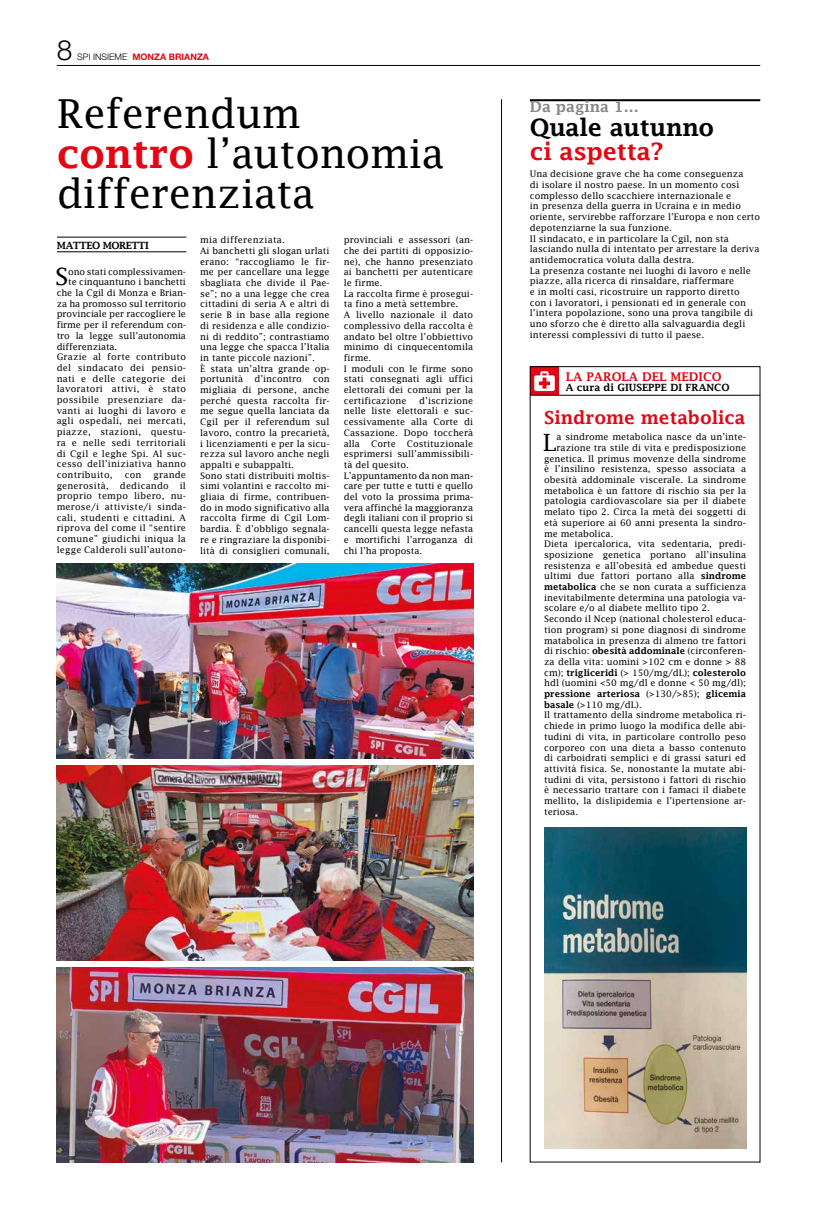
<style>
.page{position:relative;width:817px;height:1219px;background:#fff}
.page>*{position:absolute;margin:0;border:0;box-sizing:border-box;transform-origin:0 0}
.t1{font:40px/40px "Lucida Fax";letter-spacing:-.01em;color:#000}
.t2{font:300 28px "Helvetica Neue LT Std";color:#000}
.t3{font:600 24px "Lucida Fax";letter-spacing:-.01em;color:#000}
.t4{font:600 24px "Lucida Fax";letter-spacing:-.01em;color:#e30613}
.t5{font:23.8px "Lucida Fax";color:#000}
.t6{font:600 18px "Lucida Fax";color:#e30613}
.t7{font:600 15px "Lucida Fax";color:#878787}
.t8{font:600 12px "Lucida Fax";color:#e30613}
.t9{font:600 10px "Lucida Fax";color:#000}
.t10{font:600 10px "Lucida Fax";letter-spacing:-.05em;color:#000}
.t11{font:9px/10.7px "Lucida Fax";color:#000}
.t12{font:9px "Lucida Fax";letter-spacing:.02em;color:#000}
.t13{font:600 9px "Lucida Fax";color:#000}
.t14{font:700 9px "Helvetica Neue LT Std";color:#e30613}
.s1{font-weight:300;color:#000}
.s2{font-weight:600;color:#e30613}
.s3{font-weight:600}
.s4{font-weight:400}
</style>
<div class="page">
<div style="left:530px;top:367px;width:28px;height:28px;background:#e30613"></div>
<hr style="left:530px;top:395px;width:230px;height:1px;background:#000">
<img style="left:534px;top:371px;width:20px;height:21px">
<hr style="left:57px;top:65px;width:703px;height:1px;background:#000">
<hr style="left:57px;top:237px;width:129px;height:1px;background:#000">
<hr style="left:57px;top:252px;width:129px;height:1px;background:#000">
<hr style="left:530px;top:99px;width:230px;height:2px;background:#000">
<img style="left:57px;top:563px;width:416px;height:195px">
<img style="left:57px;top:765px;width:416px;height:195px">
<img style="left:57px;top:967px;width:416px;height:195px">
<hr style="left:501px;top:99px;width:1px;height:1063px;background:#000">
<img style="left:544px;top:828px;width:202px;height:320px">
<h2 class="t2" style="left:57px;top:33px;width:17px">8</h2>
<p class="t14" style="left:77px;top:51px;width:133px"><span class="s1">SPI INSIEME</span> MONZA BRIANZA</p>
<h1 class="t1" style="left:57px;top:93px;width:389px">Referendum <span class="s2">contro</span> l’autonomia differenziata</h1>
<p class="t11" style="left:200px;top:235px;width:131px">mia differenziata.<br>Ai banchetti gli slogan urlati erano: “raccogliamo le fir&shy;me per cancellare una legge sbagliata che divide il Pae&shy;se”; no a una legge che crea cittadini di seria A e altri di serie B in base alla regione di residenza e alle condizio&shy;ni di reddito”; contrastiamo una legge che spacca l’Italia in tante piccole nazioni”.<br>È stata un’altra grande op&shy;portunità d’incontro con migliaia di persone, anche perché questa raccolta fir&shy;me segue quella lanciata da<br>Cgil per il referendum sul lavoro, contro la precarietà, i licenziamenti e per la sicu&shy;rezza sul lavoro anche negli appalti e subappalti.<br>Sono stati distribuiti moltis&shy;simi volantini e raccolto mi&shy;gliaia di firme, contribuen&shy;do in modo significativo alla raccolta firme di Cgil Lom&shy;bardia. È d’obbligo segnala&shy;re e ringraziare la disponibi&shy;lità di consiglieri comunali,</p>
<p class="t11" style="left:344px;top:235px;width:131px">provinciali e assessori (an&shy;che dei partiti di opposizio&shy;ne), che hanno presenziato ai banchetti per autenticare le firme.<br>La raccolta firme è prosegui&shy;ta fino a metà settembre.<br>A livello nazionale il dato complessivo della raccolta è andato bel oltre l’obbiettivo minimo di cinquecentomila firme.<br>I moduli con le firme sono stati consegnati agli uffici elettorali dei comuni per la certificazione</p>
<p class="t10" style="left:57px;top:239px;width:93px">MATTEO MORETTI</p>
<h3 class="t5" style="left:55px;top:263px;width:15px">S</h3>
<p class="t11" style="left:68px;top:266px;width:119px">ono stati complessivamen-</p>
<p class="t11" style="left:68px;top:277px;width:119px">te cinquantuno i banchetti</p>
<p class="t11" style="left:57px;top:287px;width:131px">che la Cgil di Monza e Brian-</p>
<p class="t11" style="left:57px;top:298px;width:131px">za ha promosso sul territorio</p>
<p class="t11" style="left:57px;top:309px;width:131px">provinciale per raccogliere le</p>
<p class="t11" style="left:57px;top:319px;width:131px">firme per il referendum con-</p>
<p class="t11" style="left:57px;top:330px;width:131px">tro la legge sull’autonomia</p>
<p class="t11" style="left:57px;top:341px;width:62px">differenziata.</p>
<p class="t12" style="left:57px;top:352px;width:131px">Grazie al forte contributo</p>
<p class="t12" style="left:57px;top:362px;width:131px">del sindacato dei pensio-</p>
<p class="t12" style="left:57px;top:373px;width:131px">nati e delle categorie dei</p>
<p class="t12" style="left:57px;top:384px;width:131px">lavoratori attivi, è stato</p>
<p class="t12" style="left:57px;top:395px;width:131px">possibile presenziare da-</p>
<p class="t12" style="left:57px;top:405px;width:131px">vanti ai luoghi di lavoro e</p>
<p class="t12" style="left:57px;top:416px;width:131px">agli ospedali, nei mercati,</p>
<p class="t12" style="left:57px;top:427px;width:131px">piazze, stazioni, questu-</p>
<p class="t12" style="left:57px;top:437px;width:131px">ra e nelle sedi territoriali</p>
<p class="t12" style="left:57px;top:448px;width:131px">di Cgil e leghe Spi. Al suc-</p>
<p class="t12" style="left:57px;top:459px;width:131px">cesso dell’iniziativa hanno</p>
<p class="t12" style="left:57px;top:469px;width:57px">contribuito,</p>
<p class="t11" style="left:125px;top:469px;width:18px">con</p>
<p class="t11" style="left:344px;top:395px;width:131px;text-indent:75px">d’iscrizione nelle liste elettorali e suc&shy;cessivamente alla Corte di<br>Cassazione. Dopo toccherà alla Corte Costituzionale esprimersi sull’ammissibili&shy;tà del quesito.<br>L’appuntamento da non man&shy;care per tutte e tutti e quello del voto la prossima prima&shy;vera affinché la maggioranza degli italiani con il proprio si cancelli questa legge nefasta e mortifichi l’arroganza di chi l’ha proposta.</p>
<p class="t11" style="left:57px;top:469px;width:131px;text-align:justify;text-indent:97px">grande generosità, dedicando il proprio tempo libero, nu&shy;merose/i attiviste/i sinda&shy;cali, studenti e cittadini. A riprova del come il “sentire comune” giudichi iniqua la legge Calderoli sull’autono-</p>
<h3 class="t7" style="left:530px;top:98px;width:110px">Da pagina 1...</h3>
<h3 class="t3" style="left:530px;top:113px;width:186px">Quale autunno</h3>
<h3 class="t4" style="left:530px;top:137px;width:135px">ci aspetta?</h3>
<p class="t11" style="left:530px;top:169px;width:232px">Una decisione grave che ha come conseguenza<br>di isolare il nostro paese. In un momento così complesso dello scacchiere internazionale e<br>in presenza della guerra in Ucraina e in medio oriente, servirebbe rafforzare l’Europa e non certo depotenziarne la sua funzione.<br>Il sindacato, e in particolare la Cgil, non sta lasciando nulla di intentato per arrestare la deriva antidemocratica voluta dalla destra.<br>La presenza costante nei luoghi di lavoro e nelle piazze, alla ricerca di rinsaldare, riaffermare<br>e in molti casi, ricostruire un rapporto diretto<br>con i lavoratori, i pensionati ed in generale con l’intera popolazione, sono una prova tangibile di uno sforzo che è diretto alla salvaguardia degli interessi complessivi di tutto il paese.</p>
<h3 class="t8" style="left:566px;top:369px;width:157px">LA PAROLA DEL MEDICO</h3>
<p class="t9" style="left:566px;top:381px;width:165px">A cura di GIUSEPPE DI FRANCO</p>
<h3 class="t6" style="left:544px;top:407px;width:203px">Sindrome metabolica</h3>
<h3 class="t5" style="left:543px;top:429px;width:15px">L</h3>
<p class="t11" style="left:556px;top:432px;width:191px">a sindrome metabolica nasce da un’inte-</p>
<p class="t11" style="left:556px;top:442px;width:191px">razione tra stile di vita e predisposizione</p>
<p class="t11" style="left:544px;top:453px;width:203px">genetica. Il primus movenze della sindrome</p>
<p class="t11" style="left:544px;top:464px;width:203px">è l’insilino resistenza, spesso associata a</p>
<p class="t11" style="left:544px;top:474px;width:203px">obesità addominale viscerale. La sindrome</p>
<p class="t11" style="left:544px;top:485px;width:203px">metabolica è un fattore di rischio sia per la</p>
<p class="t11" style="left:544px;top:496px;width:203px">patologia cardiovascolare sia per il diabete</p>
<p class="t11" style="left:544px;top:506px;width:203px">melato tipo 2. Circa la metà dei soggetti di</p>
<p class="t11" style="left:544px;top:517px;width:203px">età superiore ai 60 anni presenta la sindro-</p>
<p class="t11" style="left:544px;top:528px;width:71px">me metabolica.</p>
<p class="t11" style="left:544px;top:539px;width:203px">Dieta ipercalorica, vita sedentaria, predi-</p>
<p class="t11" style="left:544px;top:549px;width:203px">sposizione genetica portano all’insulina</p>
<p class="t11" style="left:544px;top:560px;width:203px">resistenza e all’obesità ed ambedue questi</p>
<p class="t11" style="left:544px;top:571px;width:203px">ultimi due fattori portano alla <span class="s3">sindrome</span></p>
<p class="t11" style="left:544px;top:581px;width:203px"><span class="s3">metabolica</span> che se non curata a sufficienza</p>
<p class="t11" style="left:544px;top:592px;width:203px">inevitabilmente determina una patologia va-</p>
<p class="t11" style="left:544px;top:603px;width:167px">scolare e/o al diabete mellito tipo 2.</p>
<p class="t11" style="left:544px;top:613px;width:203px">Secondo il Ncep (national cholesterol educa-</p>
<p class="t11" style="left:544px;top:624px;width:203px">tion program) si pone diagnosi di sindrome</p>
<p class="t11" style="left:544px;top:635px;width:203px">matabolica in presenza di almeno tre fattori</p>
<p class="t11" style="left:544px;top:646px;width:203px">di rischio: <span class="s3">obesità addominale</span> (circonferen-</p>
<p class="t11" style="left:544px;top:656px;width:203px">za della vita: uomini &gt;102 cm e donne &gt; 88</p>
<p class="t13" style="left:544px;top:667px;width:203px"><span class="s4">cm);</span> trigliceridi <span class="s4">(&gt; 150/mg/dL);</span> colesterolo</p>
<p class="t11" style="left:544px;top:678px;width:203px">hdl (uomini &lt;50 mg/dl e donne &lt; 50 mg/dl);</p>
<p class="t13" style="left:544px;top:689px;width:203px">pressione arteriosa <span class="s4">(&gt;130/&gt;85);</span> glicemia</p>
<p class="t11" style="left:544px;top:699px;width:99px"><span class="s3">basale</span> (&gt;110 mg/dL).</p>
<p class="t11" style="left:544px;top:710px;width:203px">Il trattamento della sindrome metabolica ri-</p>
<p class="t11" style="left:544px;top:720px;width:203px">chiede in primo luogo la modifica delle abi-</p>
<p class="t11" style="left:544px;top:731px;width:203px">tudini di vita, in particolare controllo peso</p>
<p class="t11" style="left:544px;top:742px;width:203px">corporeo con una dieta a basso contenuto</p>
<p class="t11" style="left:544px;top:753px;width:203px">di carboidrati semplici e di grassi saturi ed</p>
<p class="t11" style="left:544px;top:763px;width:203px">attività fisica. Se, nonostante la mutate abi-</p>
<p class="t11" style="left:544px;top:774px;width:203px">tudini di vita, persistono i fattori di rischio</p>
<p class="t11" style="left:544px;top:785px;width:203px">è necessario trattare con i famaci il diabete</p>
<p class="t11" style="left:544px;top:795px;width:203px">mellito, la dislipidemia e l’ipertensione ar-</p>
<p class="t11" style="left:544px;top:806px;width:36px">teriosa.</p>
</div>
